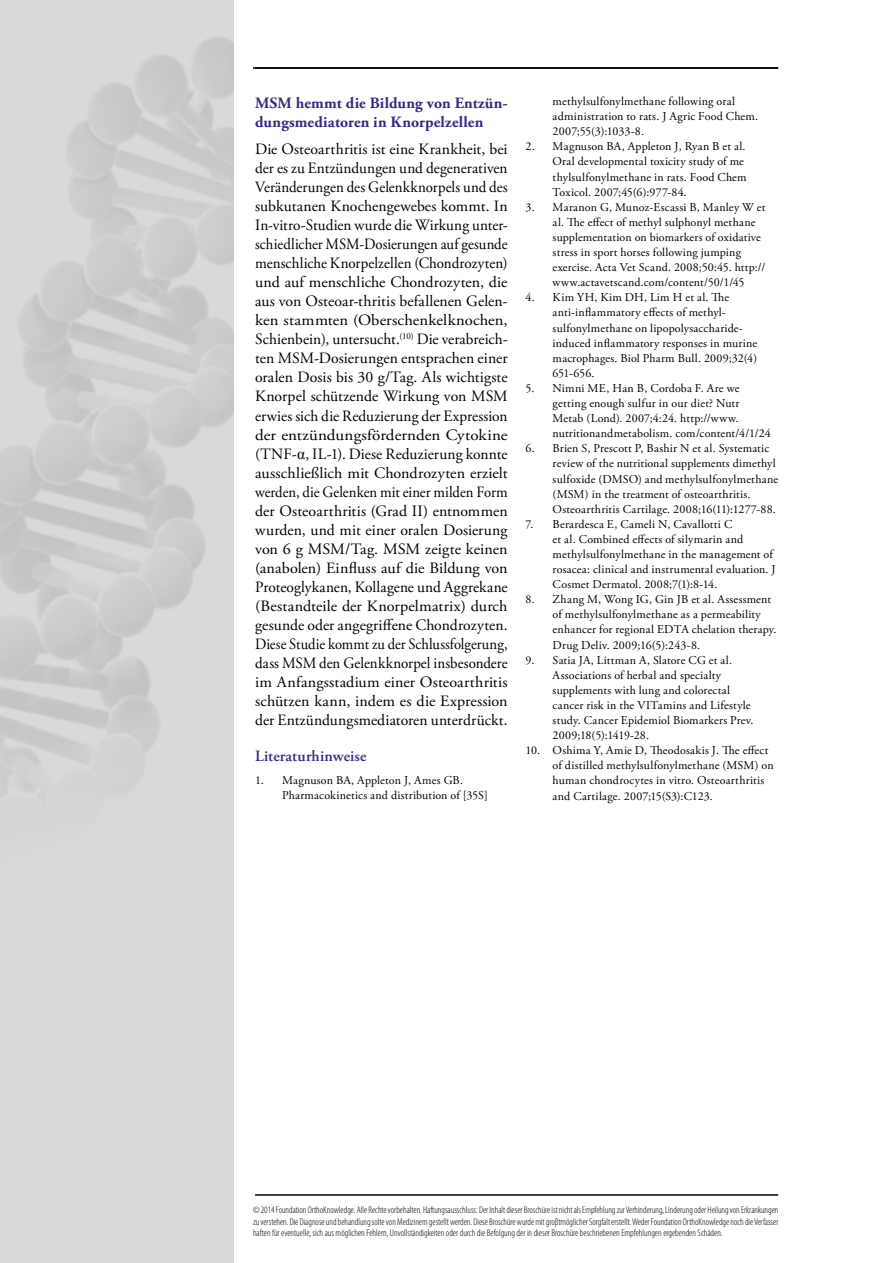
<style>
.page{position:relative;width:893px;height:1263px;background:#fff}
.page>*{position:absolute;margin:0;border:0;box-sizing:border-box;transform-origin:0 0}
.t1{font:15.75px/19px "Adobe Garamond Pro";color:#000;text-align:justify}
.t2{font:700 15.75px/19px "Adobe Garamond Pro";letter-spacing:.01em;color:#372a82}
.t3{font:600 15.75px "Adobe Garamond Pro";letter-spacing:.005em;color:#372a82}
.t4{font:12px/15.1px "Adobe Garamond Pro";letter-spacing:.015em;color:#000}
.t5{font:300 condensed 9.75px/11.7px "Myriad Pro";color:#000;text-align:justify}
.s1{font-family:"Times New Roman"}
</style>
<div class="page">
<hr style="left:253px;top:67px;width:525px;height:2px;background:#000">
<hr style="left:255px;top:1194px;width:523px;height:2px;background:#000">
<svg style="left:0;top:0;width:234px;height:1263px;background:#d4d4d4"></svg>
<h1 class="t2" style="left:255px;top:94px;width:254px">MSM hemmt die Bildung von Entzün&shy;dungsmediatoren in Knorpelzellen</h1>
<p class="t1" style="left:255px;top:140px;width:254px">Die Osteoarthritis ist eine Krankheit, bei der es zu Entzündungen und degenerativen Veränderungen des Gelenkknorpels und des subkutanen Knochengewebes kommt. In In-vitro-Studien wurde die Wirkung unter&shy;schiedlicher MSM-Dosierungen auf gesunde menschliche Knorpelzellen (Chondrozyten) und auf menschliche Chondrozyten, die aus von Osteoar-thritis befallenen Gelen&shy;ken stammten (Oberschenkelknochen, Schienbein), untersucht.<sup>(10)</sup> Die verabreich&shy;ten MSM-Dosierungen entsprachen einer oralen Dosis bis 30 g/Tag. Als wichtigste Knorpel schützende Wirkung von MSM erwies sich die Reduzierung der Expression der entzündungsfördernden Cytokine (TNF-<span class="s1">α</span>, IL-1). Diese Reduzierung konnte ausschließlich mit Chondrozyten erzielt werden, die Gelenken mit einer milden Form der Osteoarthritis (Grad II) entnommen wurden, und mit einer oralen Dosierung von 6 g MSM/Tag. MSM zeigte keinen (anabolen) Einfluss auf die Bildung von Proteoglykanen, Kollagene und Aggrekane (Bestandteile der Knorpelmatrix) durch gesunde oder angegriffene Chondrozyten.<br>Diese Studie kommt zu der Schlussfolgerung, dass MSM den Gelenkknorpel insbesondere im Anfangsstadium einer Osteoarthritis schützen kann, indem es die Expression der Entzündungsmediatoren unterdrückt.</p>
<h1 class="t3" style="left:255px;top:747px;width:113px">Literaturhinweise</h1>
<p class="t4" style="left:282px;top:773px;width:207px;text-indent:-27px">1. Magnuson BA, Appleton J, Ames GB.<br>Pharmacokinetics and distribution of [35S]</p>
<p class="t4" style="left:553px;top:94px;width:207px">methylsulfonylmethane following oral administration to rats. J Agric Food Chem.<br>2007;55(3):1033-8.</p>
<p class="t4" style="left:553px;top:139px;width:195px;text-indent:-27px">2. Magnuson BA, Appleton J, Ryan B et al.<br>Oral developmental toxicity study of me thylsulfonylmethane in rats. Food Chem Toxicol. 2007;45(6):977-84.</p>
<p class="t4" style="left:553px;top:200px;width:214px;text-indent:-27px">3. Maranon G, Munoz-Escassi B, Manley W et al. The effect of methyl sulphonyl methane supplementation on biomarkers of oxidative stress in sport horses following jumping exercise. Acta Vet Scand. 2008;50:45. http:// www.actavetscand.com/content/50/1/45</p>
<p class="t4" style="left:553px;top:290px;width:206px;text-indent:-27px">4. Kim YH, Kim DH, Lim H et al. The anti-inflammatory effects of methyl&shy;sulfonylmethane on lipopolysaccharide&shy;induced inflammatory responses in murine macrophages. Biol Pharm Bull. 2009;32(4)<br>651-656.</p>
<p class="t4" style="left:553px;top:381px;width:220px;text-indent:-27px">5. Nimni ME, Han B, Cordoba F. Are we getting enough sulfur in our diet? Nutr Metab (Lond). 2007;4:24. http://www. nutritionandmetabolism. com/content/4/1/24</p>
<p class="t4" style="left:553px;top:441px;width:227px;text-indent:-27px">6. Brien S, Prescott P, Bashir N et al. Systematic review of the nutritional supplements dimethyl sulfoxide (DMSO) and methylsulfonylmethane (MSM) in the treatment of osteoarthritis.<br>Osteoarthritis Cartilage. 2008;16(11):1277-88.</p>
<p class="t4" style="left:553px;top:517px;width:225px;text-indent:-27px">7. Berardesca E, Cameli N, Cavallotti C<br>et al. Combined effects of silymarin and methylsulfonylmethane in the management of rosacea: clinical and instrumental evaluation. J Cosmet Dermatol. 2008;7(1):8-14.</p>
<p class="t4" style="left:553px;top:592px;width:225px;text-indent:-27px">8. Zhang M, Wong IG, Gin JB et al. Assessment of methylsulfonylmethane as a permeability enhancer for regional EDTA chelation therapy.<br>Drug Deliv. 2009;16(5):243-8.</p>
<p class="t4" style="left:553px;top:653px;width:202px;text-indent:-27px">9. Satia JA, Littman A, Slatore CG et al.<br>Associations of herbal and specialty supplements with lung and colorectal cancer risk in the VITamins and Lifestyle study. Cancer Epidemiol Biomarkers Prev.<br>2009;18(5):1419-28.</p>
<p class="t4" style="left:553px;top:743px;width:222px;text-indent:-27px">10. Oshima Y, Amie D, Theodosakis J. The effect of distilled methylsulfonylmethane (MSM) on human chondrocytes in vitro. Osteoarthritis and Cartilage. 2007;15(S3):C123.</p>
<p class="t5" style="left:253px;top:1204px;width:527px">© 2014 Foundation OrthoKnowledge. Alle Rechte vorbehalten. Haftungsausschluss: Der Inhalt dieser Broschüre ist nicht als Empfehlung zur Verhinderung, Linderung oder Heilung von Erkrankungen zu verstehen. Die Diagnose und behandlung solte von Medizinern gestellt werden. Diese Broschüre wurde mit groβtmöglicher Sorgfalt erstellt. Weder Foundation OrthoKnowledge noch die Verfasser haften für eventuelle, sich aus möglichen Fehlern, Unvollständigkeiten oder durch die Befolgung der in dieser Broschüre beschriebenen Empfehlungen ergebenden Schäden.</p>
</div>
